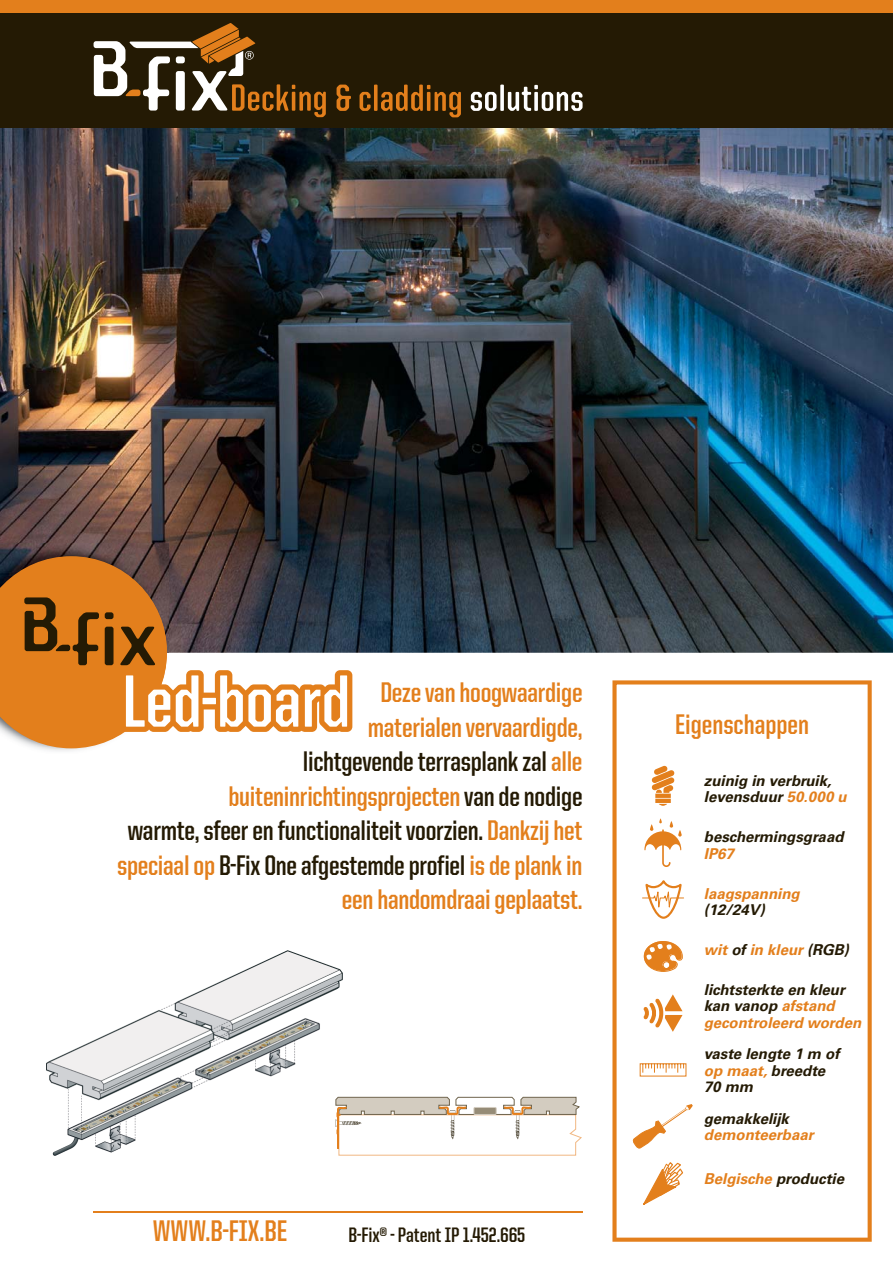
<style>
.page{position:relative;width:893px;height:1263px;background:#fff}
.page>*{position:absolute;margin:0;border:0;box-sizing:border-box;transform-origin:0 0}
.t1{font:700 30px "United Sans Cond";color:#e37f1c}
.t2{font:700 28.5px/34.5px "United Sans Cond";letter-spacing:-.01em;color:#e37f1c;text-align:right}
.t3{font:700 21px "United Sans Cond";color:#241a04}
.t4{font:italic 700 15px/16.5px "Univers LT Std";color:#241a04}
.t5{font:italic 700 15px "Univers LT Std";color:#e37f1c}
.s1{color:#241a04}
.s2{color:#e37f1c}
</style>
<div class="page">
<svg style="left:612px;top:680px;width:260px;height:562px"></svg>
<img style="left:0;top:128px;width:893px;height:525px">
<div style="left:0;top:13px;width:893px;height:115px;background:#241a04"></div>
<svg style="left:94px;top:23px;width:232px;height:94px"></svg>
<svg style="left:337px;top:85px;width:14px;height:26px"></svg>
<svg style="left:360px;top:92px;width:11px;height:19px"></svg>
<svg style="left:374px;top:85px;width:4px;height:26px"></svg>
<svg style="left:381px;top:85px;width:80px;height:32px"></svg>
<svg style="left:471px;top:92px;width:26px;height:19px"></svg>
<svg style="left:500px;top:85px;width:4px;height:26px"></svg>
<svg style="left:508px;top:85px;width:75px;height:26px"></svg>
<div style="left:0;top:0;width:893px;height:13px;background:#e37f1c"></div>
<svg style="left:651px;top:765px;width:24px;height:41px"></svg>
<svg style="left:644px;top:818px;width:38px;height:49px"></svg>
<svg style="left:642px;top:878px;width:42px;height:42px"></svg>
<svg style="left:644px;top:941px;width:38px;height:31px"></svg>
<svg style="left:638px;top:993px;width:44px;height:40px"></svg>
<svg style="left:639px;top:1063px;width:48px;height:14px"></svg>
<svg style="left:633px;top:1161px;width:51px;height:44px"></svg>
<svg style="left:632px;top:1104px;width:61px;height:45px"></svg>
<img style="left:38px;top:748px;width:49px;height:3px">
<img style="left:0;top:543px;width:168px;height:13px">
<svg style="left:0;top:556px;width:352px;height:192px"></svg>
<img style="left:47px;top:950px;width:295px;height:205px">
<svg style="left:335px;top:1096px;width:247px;height:60px"></svg>
<hr style="left:94px;top:1211px;width:489px;height:2px;background:#e37f1c">
<p class="t2" style="left:117px;top:677px;width:467px">Deze van hoogwaardige<br>materialen vervaardigde,<br><span class="s1">lichtgevende terrasplank zal</span> alle buiteninrichtingsprojecten <span class="s1">van de nodige<br>warmte, sfeer en functionaliteit voorzien.</span> Dankzij het speciaal op <span class="s1">B-Fix One afgestemde profiel</span> is de plank in een handomdraai geplaatst.</p>
<p class="t1" style="left:153px;top:1220px;width:136px">WWW.B-FIX.BE</p>
<p class="t3" style="left:349px;top:1227px;width:178px">B-Fix® - Patent IP 1.452.665</p>
<p class="t2" style="left:675px;top:709px;width:135px">Eigenschappen</p>
<p class="t4" style="left:704px;top:774px;width:144px">zuinig in verbruik, levensduur <span class="s2">50.000 u</span></p>
<p class="t4" style="left:704px;top:830px;width:141px">beschermingsgraad</p>
<p class="t5" style="left:704px;top:848px;width:32px">IP67</p>
<p class="t5" style="left:704px;top:888px;width:97px">laagspanning</p>
<p class="t4" style="left:704px;top:903px;width:62px">(12/24V)</p>
<p class="t5" style="left:704px;top:944px;width:146px">wit <span class="s1">of</span> in kleur <span class="s1">(RGB)</span></p>
<p class="t4" style="left:704px;top:983px;width:159px">lichtsterkte en kleur kan vanop <span class="s2">afstand gecontroleerd worden</span></p>
<p class="t4" style="left:704px;top:1047px;width:137px">vaste lengte 1 m of <span class="s2">op maat,</span> breedte<br>70 mm</p>
<p class="t4" style="left:704px;top:1112px;width:87px">gemakkelijk</p>
<p class="t5" style="left:704px;top:1129px;width:111px">demonteerbaar</p>
<p class="t5" style="left:704px;top:1174px;width:142px">Belgische <span class="s1">productie</span></p>
</div>
